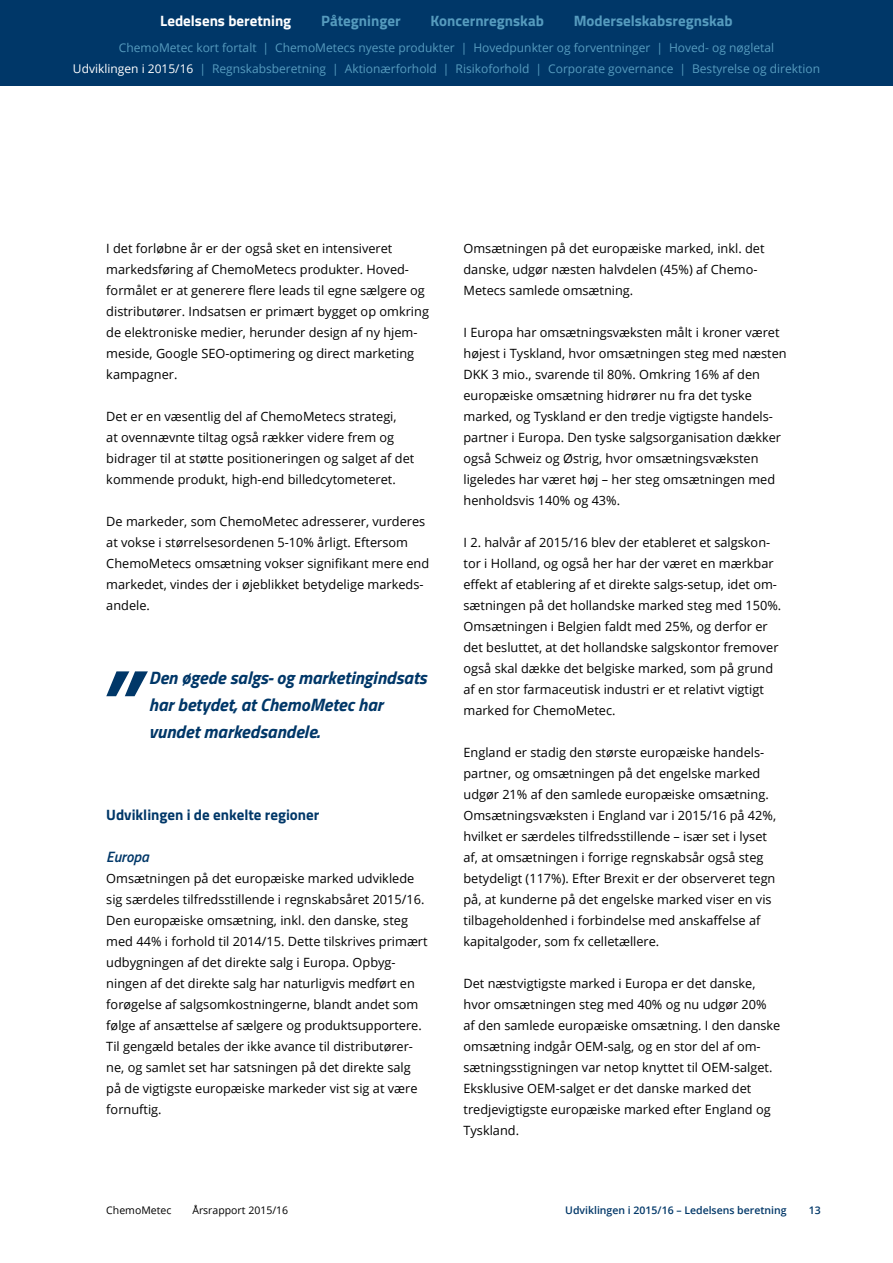
<style>
.page{position:relative;width:893px;height:1263px;background:#fff}
.page>*{position:absolute;margin:0;border:0;box-sizing:border-box;transform-origin:0 0}
.t1{font:italic 700 97.35px "Titillium Web";color:#003768}
.t2{font:italic 700 18px/27px "Titillium Web";color:#003768}
.t3{font:700 15px "Titillium Web";color:#569bbe}
.t4{font:700 15px "Titillium Web";color:#003768}
.t5{font:700 15px "Titillium Web";color:#fff}
.t6{font:italic 600 15px "Titillium Web";color:#003768}
.t7{font:12.75px/21px "Open Sans";color:#000}
.t8{font:12px/21px "Open Sans";color:#569bbe;text-align:center}
.t9{font:600 10.5px "Open Sans";color:#003768}
.t10{font:10.5px "Open Sans";color:#000}
.s1{color:#fff}
</style>
<div class="page">
<div style="left:0;top:0;width:893px;height:85px;background:#003768"></div>
<p class="t5" style="left:160px;top:9px;width:133px">Ledelsens beretning</p>
<p class="t3" style="left:321px;top:9px;width:81px">Påtegninger</p>
<p class="t3" style="left:431px;top:9px;width:115px">Koncernregnskab</p>
<p class="t3" style="left:574px;top:9px;width:160px">Moderselskabsregnskab</p>
<p class="t8" style="left:73px;top:37px;width:748px">ChemoMetec kort fortalt | ChemoMetecs nyeste produkter | Hovedpunkter og forventninger | Hoved- og nøgletal<br><span class="s1">Udviklingen i 2015/16</span> | Regnskabsberetning | Aktionærforhold | Risikoforhold | Corporate governance | Bestyrelse og direktion</p>
<p class="t7" style="left:106px;top:237px;width:324px">I det forløbne år er der også sket en intensiveret markedsføring af ChemoMetecs produkter. Hoved&shy;formålet er at generere flere leads til egne sælgere og distributører. Indsatsen er primært bygget op omkring de elektroniske medier, herunder design af ny hjem&shy;meside, Google SEO-optimering og direct marketing kampagner.</p>
<p class="t7" style="left:106px;top:405px;width:310px">Det er en væsentlig del af ChemoMetecs strategi,<br>at ovennævnte tiltag også rækker videre frem og bidrager til at støtte positioneringen og salget af det kommende produkt, high-end billedcytometeret.</p>
<p class="t7" style="left:106px;top:510px;width:324px">De markeder, som ChemoMetec adresserer, vurderes at vokse i størrelsesordenen 5-10% årligt. Eftersom ChemoMetecs omsætning vokser signifikant mere end markedet, vindes der i øjeblikket betydelige markeds&shy;andele.</p>
<h1 class="t1" style="left:97px;top:627px;width:37px">”</h1>
<h2 class="t2" style="left:149px;top:663px;width:279px">Den øgede salgs- og marketingindsats har betydet, at ChemoMetec har vundet markedsandele.</h2>
<p class="t4" style="left:106px;top:803px;width:215px">Udviklingen i de enkelte regioner</p>
<p class="t6" style="left:106px;top:845px;width:44px">Europa</p>
<p class="t7" style="left:106px;top:867px;width:323px">Omsætningen på det europæiske marked udviklede sig særdeles tilfredsstillende i regnskabsåret 2015/16.<br>Den europæiske omsætning, inkl. den danske, steg med 44% i forhold til 2014/15. Dette tilskrives primært udbygningen af det direkte salg i Europa. Opbyg&shy;ningen af det direkte salg har naturligvis medført en forøgelse af salgsomkostningerne, blandt andet som følge af ansættelse af sælgere og produktsupportere.<br>Til gengæld betales der ikke avance til distributører&shy;ne, og samlet set har satsningen på det direkte salg på de vigtigste europæiske markeder vist sig at være fornuftig.</p>
<p class="t7" style="left:463px;top:237px;width:302px">Omsætningen på det europæiske marked, inkl. det danske, udgør næsten halvdelen (45%) af Chemo-<br>Metecs samlede omsætning.</p>
<p class="t7" style="left:463px;top:321px;width:325px">I Europa har omsætningsvæksten målt i kroner været højest i Tyskland, hvor omsætningen steg med næsten DKK 3 mio., svarende til 80%. Omkring 16% af den europæiske omsætning hidrører nu fra det tyske marked, og Tyskland er den tredje vigtigste handels&shy;partner i Europa. Den tyske salgsorganisation dækker også Schweiz og Østrig, hvor omsætningsvæksten ligeledes har været høj – her steg omsætningen med henholdsvis 140% og 43%.</p>
<p class="t7" style="left:463px;top:531px;width:319px">I 2. halvår af 2015/16 blev der etableret et salgskon&shy;tor i Holland, og også her har der været en mærkbar effekt af etablering af et direkte salgs-setup, idet om&shy;sætningen på det hollandske marked steg med 150%.<br>Omsætningen i Belgien faldt med 25%, og derfor er det besluttet, at det hollandske salgskontor fremover også skal dække det belgiske marked, som på grund af en stor farmaceutisk industri er et relativt vigtigt marked for ChemoMetec.</p>
<p class="t7" style="left:463px;top:741px;width:314px">England er stadig den største europæiske handels&shy;partner, og omsætningen på det engelske marked udgør 21% af den samlede europæiske omsætning.<br>Omsætningsvæksten i England var i 2015/16 på 42%, hvilket er særdeles tilfredsstillende – især set i lyset af, at omsætningen i forrige regnskabsår også steg betydeligt (117%). Efter Brexit er der observeret tegn på, at kunderne på det engelske marked viser en vis tilbageholdenhed i forbindelse med anskaffelse af kapitalgoder, som fx celletællere.</p>
<p class="t7" style="left:463px;top:972px;width:318px">Det næstvigtigste marked i Europa er det danske, hvor omsætningen steg med 40% og nu udgør 20% af den samlede europæiske omsætning. I den danske omsætning indgår OEM-salg, og en stor del af om&shy;sætningsstigningen var netop knyttet til OEM-salget.<br>Eksklusive OEM-salget er det danske marked det tredjevigtigste europæiske marked efter England og Tyskland.</p>
<p class="t10" style="left:106px;top:1202px;width:67px">ChemoMetec</p>
<p class="t10" style="left:192px;top:1202px;width:97px">Årsrapport 2015/16</p>
<p class="t9" style="left:565px;top:1202px;width:223px">Udviklingen i 2015/16 – Ledelsens beretning</p>
<p class="t9" style="left:809px;top:1202px;width:13px">13</p>
</div>
